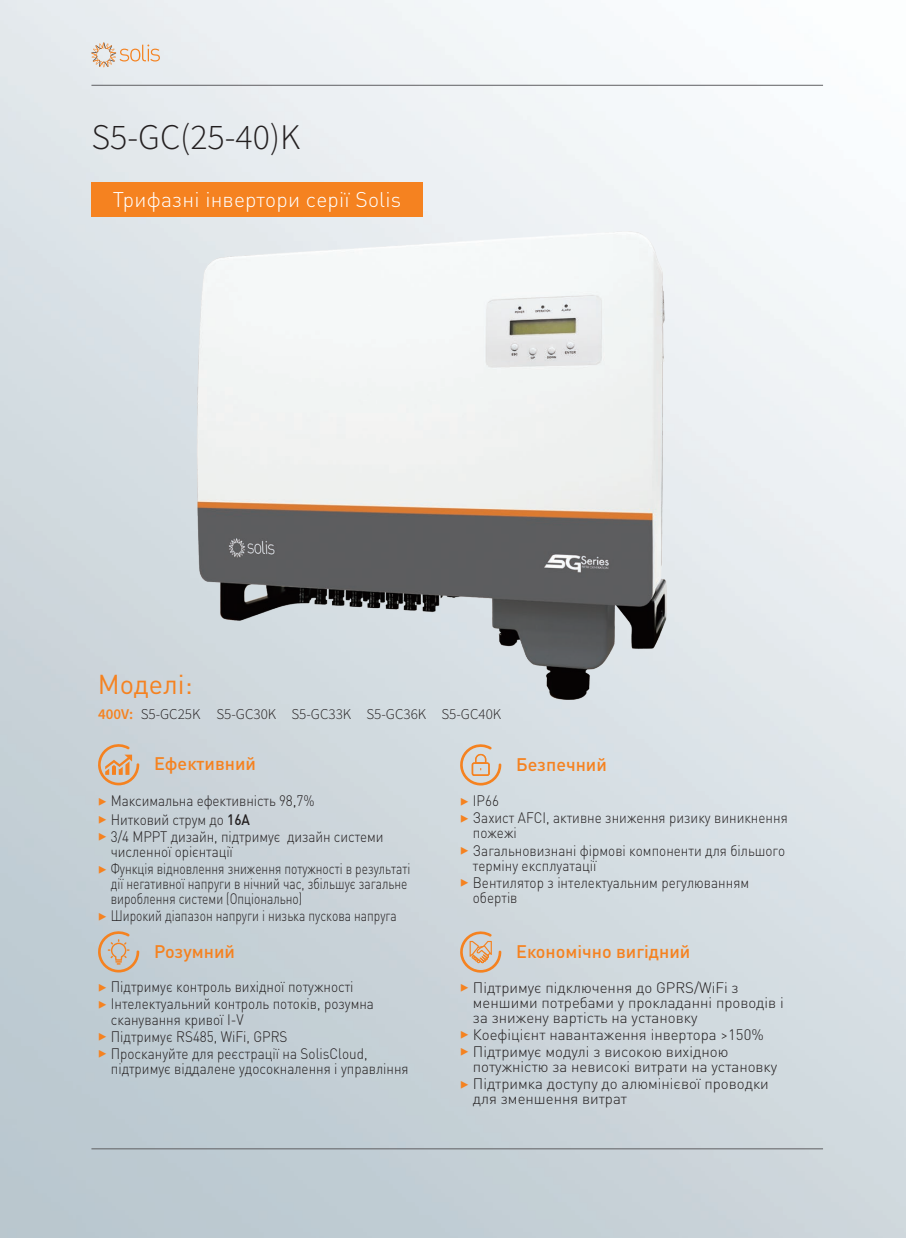
<style>
.page{position:relative;width:906px;height:1238px;background:#fff}
.page>*{position:absolute;margin:0;border:0;box-sizing:border-box;transform-origin:0 0}
.t1{font:300 36px "Source Sans Pro";color:#231f20}
.t2{font:27px "DIN Pro";color:#f58220}
.t3{font:300 21px "DIN Pro";letter-spacing:.01em;color:#fff}
.t4{font:500 18px "DIN Pro";color:#f58220}
.t5{font:300 15px/17.1px "DIN Pro";color:#231f20;scale:.9 1}
.t6{font:300 15px/15px "DIN Pro";color:#231f20}
.t7{font:300 15px/15px "DIN Pro";color:#231f20;scale:.8 1}
.t8{font:300 15px "Source Sans Pro";color:#231f20}
.s1{font-weight:600;color:#f58220}
.s2{font-family:"Source Sans Pro";color:#f58220}
.s3{font-weight:500}
</style>
<div class="page">
<img style="left:0;top:0;width:906px;height:1237px">
<hr style="left:91px;top:85px;width:732px;height:1px;background:#5f5f62">
<hr style="left:91px;top:1148px;width:732px;height:1px;background:#5f5f62">
<svg style="left:91px;top:43px;width:69px;height:24px;background:#e5d6c9"></svg>
<div style="left:91px;top:183px;width:331px;height:34px;background:#f58220"></div>
<img style="left:0;top:232px;width:906px;height:467px">
<svg style="left:97px;top:930px;width:42px;height:42px;background:#cbbcad"></svg>
<svg style="left:459px;top:930px;width:42px;height:42px;background:#d7bfaa"></svg>
<svg style="left:97px;top:743px;width:42px;height:42px;background:#d4bba4"></svg>
<svg style="left:459px;top:743px;width:42px;height:42px;background:#dbc7b5"></svg>
<h1 class="t1" style="left:91px;top:115px;width:210px">S5-GC(25-40)K</h1>
<h3 class="t3" style="left:113px;top:185px;width:290px">Трифазні інвертори серії Solis</h3>
<h2 class="t2" style="left:98px;top:665px;width:96px">Моделі:</h2>
<p class="t8" style="left:98px;top:704px;width:104px"><span class="s1">400V:</span> S5-GC25K</p>
<p class="t8" style="left:216px;top:704px;width:286px">S5-GC30K S5-GC33K S5-GC36K S5-GC40K</p>
<p class="t4" style="left:154px;top:751px;width:103px">Ефективний</p>
<p class="t4" style="left:516px;top:752px;width:92px">Безпечний</p>
<p class="t5" style="left:98px;top:790px;width:242px;line-height:18.6px"><span class="s2">▶</span> Максимальна ефективність 98,7% <span class="s2">▶</span> Нитковий струм до <span class="s3">16A</span></p>
<p class="t5" style="left:111px;top:828px;width:305px;line-height:15px;text-indent:-13px"><span class="s2">▶</span> 3/4 MPPT дизайн, підтримує дизайн системи численної орієнтації</p>
<p class="t7" style="left:111px;top:860px;width:376px;text-indent:-13px"><span class="s2">▶</span> Функція відновлення зниження потужності в результаті дії негативної напруги в нічний час, збільшує загальне вироблення системи (Опціонально)</p>
<p class="t7" style="left:98px;top:907px;width:375px"><span class="s2">▶</span> Широкий діапазон напруги і низька пускова напруга</p>
<p class="t5" style="left:460px;top:791px;width:365px"><span class="s2">▶</span> IP66<br><span class="s2">▶</span> Захист AFCI, активне зниження ризику виникнення</p>
<p class="t5" style="left:460px;top:823px;width:363px;text-indent:13px">пожежі<br><span class="s2">▶</span> Загальновизнані фірмові компоненти для більшого</p>
<p class="t5" style="left:460px;top:855px;width:323px;text-indent:13px">терміну експлуатації<br><span class="s2">▶</span> Вентилятор з інтелектуальним регулюванням</p>
<p class="t5" style="left:473px;top:888px;width:51px">обертів</p>
<p class="t4" style="left:154px;top:938px;width:82px">Розумний</p>
<p class="t4" style="left:516px;top:939px;width:176px">Економічно вигідний</p>
<p class="t5" style="left:98px;top:977px;width:308px"><span class="s2">▶</span> Підтримує контроль вихідної потужності<br><span class="s2">▶</span> Інтелектуальний контроль потоків, pозумна</p>
<p class="t5" style="left:98px;top:1009px;width:301px;text-indent:13px">сканування кривої I-V<br><span class="s2">▶</span> Підтримує RS485, WiFi, GPRS<br><span class="s2">▶</span> Проскануйте для реєстрації на SolisCloud,</p>
<p class="t5" style="left:111px;top:1059px;width:332px">підтримує віддалене удосокналення і управління</p>
<p class="t6" style="left:473px;top:978px;width:312px;text-indent:-13px"><span class="s2">▶</span> Підтримує підключення до GPRS/WiFi з меншими потребами у прокладанні проводів і за знижену вартість на установку</p>
<p class="t6" style="left:460px;top:1025px;width:305px;line-height:17.1px"><span class="s2">▶</span> Коефіцієнт навантаження інвертора &gt;150% <span class="s2">▶</span> Підтримує модулі з високою вихідною</p>
<p class="t6" style="left:460px;top:1057px;width:319px;line-height:17.1px;text-indent:13px">потужністю за невисокі витрати на установку <span class="s2">▶</span> Підтримка доступу до алюмінієвої проводки</p>
<p class="t6" style="left:473px;top:1090px;width:156px">для зменшення витрат</p>
</div>
